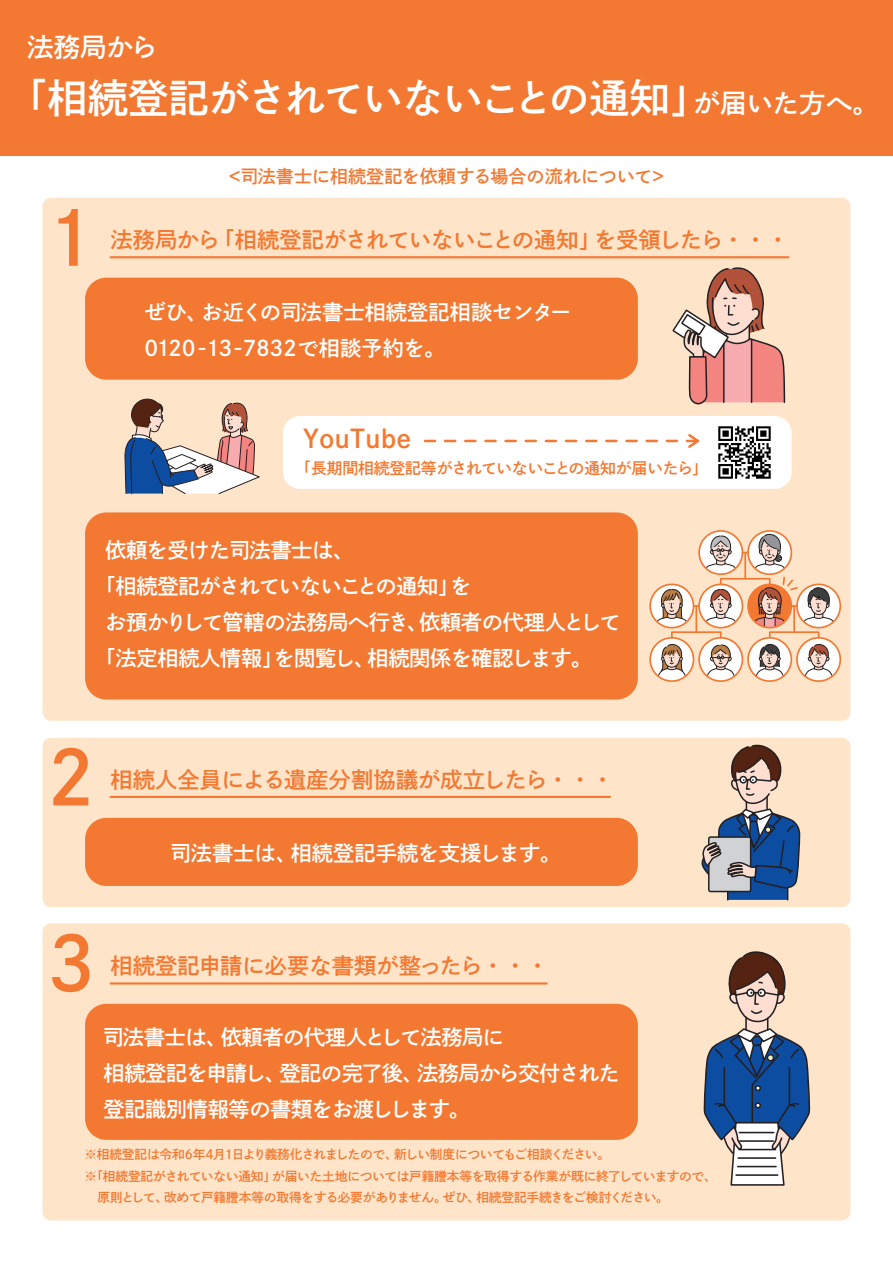
<style>
.page{position:relative;width:893px;height:1263px;background:#fff}
.page>*{position:absolute;margin:0;border:0;box-sizing:border-box;transform-origin:0 0}
.t1{font:74.4px "DNP Shuei Go Gin Std B";color:#f37932}
.t2{font:40.35px "DNP Shuei Go Gin Std B";letter-spacing:-.015em;color:#fff}
.t3{font:26.55px "DNP Shuei Go Gin Std B";letter-spacing:-.015em;color:#fff}
.t4{font:25.5px "DNP Shuei Go Gin Std B";color:#f37932}
.t5{font:22.35px "DNP Shuei Go Gin Std B";color:#f37932}
.t6{font:21.3px/36.2px "DNP Shuei Go Gin Std B";letter-spacing:-.02em;color:#fff}
.t7{font:21.3px/36.2px "DNP Shuei Go Gin Std B";color:#fff}
.t8{font:18px "DNP Shuei Go Gin Std B";color:#f37932}
.t9{font:15.9px "DNP Shuei Go Gin Std B";letter-spacing:-.015em;color:#f37932}
.t10{font:12.75px "DNP Shuei Go Gin Std B";letter-spacing:-.025em;color:#f37932}
.t11{font:12.75px "DNP Shuei Go Gin Std B";letter-spacing:-.065em;color:#f37932}
.s1{font-size:26.55px}
</style>
<div class="page">
<div style="left:43px;top:198px;width:807px;height:523px;background:#fee5ca;border-radius:9px"></div>
<div style="left:283px;top:416px;width:509px;height:73px;background:#fff;border-radius:17px"></div>
<div style="left:43px;top:738px;width:807px;height:169px;background:#fee5ca;border-radius:9px"></div>
<div style="left:43px;top:923px;width:807px;height:297px;background:#fee5ca;border-radius:9px"></div>
<div style="left:0;top:0;width:893px;height:155px;background:#f37932"></div>
<svg style="left:672px;top:267px;width:114px;height:138px"></svg>
<div style="left:85px;top:278px;width:553px;height:102px;background:#f37932;border-radius:21px"></div>
<div style="left:85px;top:1004px;width:553px;height:136px;background:#f37932;border-radius:21px"></div>
<div style="left:85px;top:512px;width:553px;height:187px;background:#f37932;border-radius:21px"></div>
<svg style="left:425px;top:434px;width:274px;height:14px"></svg>
<div style="left:85px;top:818px;width:553px;height:68px;background:#f37932;border-radius:21px"></div>
<hr style="left:111px;top:256px;width:677px;height:2px;background:#f37932">
<hr style="left:111px;top:796px;width:499px;height:2px;background:#f37932">
<hr style="left:111px;top:982px;width:436px;height:2px;background:#f37932">
<svg style="left:124px;top:398px;width:136px;height:96px"></svg>
<img style="left:718px;top:426px;width:53px;height:53px">
<svg style="left:748px;top:531px;width:43px;height:43px"></svg>
<div style="left:747px;top:530px;width:45px;height:45px;border:2px solid #f37932;border-radius:50%"></div>
<svg style="left:699px;top:531px;width:43px;height:43px"></svg>
<svg style="left:705px;top:535px;width:31px;height:39px"></svg>
<div style="left:698px;top:530px;width:45px;height:45px;border:2px solid #f37932;border-radius:50%"></div>
<svg style="left:797px;top:584px;width:43px;height:44px"></svg>
<div style="left:796px;top:583px;width:45px;height:45px;border:2px solid #f37932;border-radius:50%"></div>
<svg style="left:699px;top:584px;width:43px;height:44px"></svg>
<svg style="left:705px;top:588px;width:31px;height:40px"></svg>
<div style="left:698px;top:583px;width:45px;height:45px;border:2px solid #f37932;border-radius:50%"></div>
<svg style="left:650px;top:584px;width:43px;height:44px"></svg>
<svg style="left:656px;top:588px;width:31px;height:40px"></svg>
<div style="left:649px;top:583px;width:45px;height:45px;border:2px solid #f37932;border-radius:50%"></div>
<div style="left:748px;top:584px;width:43px;height:44px;background:#f37932;border-radius:50%"></div>
<div style="left:747px;top:583px;width:45px;height:45px;border:2px solid #f37932;border-radius:50%"></div>
<svg style="left:748px;top:638px;width:43px;height:43px"></svg>
<svg style="left:755px;top:643px;width:29px;height:38px"></svg>
<div style="left:747px;top:637px;width:45px;height:45px;border:2px solid #f37932;border-radius:50%"></div>
<svg style="left:797px;top:638px;width:43px;height:43px"></svg>
<svg style="left:804px;top:643px;width:29px;height:38px"></svg>
<div style="left:796px;top:637px;width:45px;height:45px;border:2px solid #f37932;border-radius:50%"></div>
<svg style="left:650px;top:638px;width:43px;height:43px"></svg>
<svg style="left:657px;top:643px;width:30px;height:38px"></svg>
<div style="left:649px;top:637px;width:45px;height:45px;border:2px solid #f37932;border-radius:50%"></div>
<svg style="left:699px;top:638px;width:43px;height:43px"></svg>
<svg style="left:706px;top:644px;width:30px;height:37px"></svg>
<div style="left:698px;top:637px;width:45px;height:45px;border:2px solid #f37932;border-radius:50%"></div>
<hr style="left:744px;top:553px;width:2px;height:26px;background:#f37932">
<div style="left:720px;top:578px;width:50px;height:7px;border:2px solid #f37932"></div>
<hr style="left:793px;top:606px;width:2px;height:26px;background:#f37932">
<div style="left:769px;top:631px;width:50px;height:8px;border:2px solid #f37932"></div>
<hr style="left:695px;top:606px;width:2px;height:26px;background:#f37932">
<div style="left:671px;top:631px;width:51px;height:8px;border:2px solid #f37932"></div>
<svg style="left:754px;top:533px;width:80px;height:95px"></svg>
<svg style="left:701px;top:744px;width:100px;height:157px"></svg>
<div style="left:765px;top:826px;width:6px;height:7px;border:1px solid #231f20;border-radius:50%"></div>
<svg style="left:704px;top:951px;width:106px;height:235px"></svg>
<div style="left:767px;top:1054px;width:7px;height:7px;border:1px solid #231f20;border-radius:50%"></div>
<p class="t3" style="left:27px;top:29px;width:132px">法務局から</p>
<h2 class="t2" style="left:7px;top:69px;width:873px">「相続登記がされていないことの通知」<span class="s1">が届いた方へ。</span></h2>
<h1 class="t1" style="left:47px;top:186px;width:50px">1</h1>
<p class="t8" style="left:226px;top:164px;width:443px">＜司法書士に相続登記を依頼する場合の流れについて＞</p>
<p class="t5" style="left:111px;top:224px;width:680px">法務局から「相続登記がされていないことの通知」を受領したら・・・</p>
<p class="t7" style="left:144px;top:294px;width:429px">ぜひ、お近くの司法書士相続登記相談センター<br>0120-13-7832で相談予約を。</p>
<p class="t4" style="left:303px;top:420px;width:109px">YouTube</p>
<p class="t9" style="left:295px;top:457px;width:414px">「長期間相続登記等がされていないことの通知が届いたら」</p>
<p class="t6" style="left:105px;top:531px;width:251px">依頼を受けた司法書士は、</p>
<p class="t6" style="left:95px;top:567px;width:378px">「相続登記がされていないことの通知」を</p>
<p class="t6" style="left:105px;top:604px;width:517px">お預かりして管轄の法務局へ行き、依頼者の代理人として</p>
<p class="t6" style="left:95px;top:640px;width:499px">「法定相続人情報」を閲覧し、相続関係を確認します。</p>
<h1 class="t1" style="left:47px;top:726px;width:50px">2</h1>
<p class="t5" style="left:111px;top:764px;width:505px">相続人全員による遺産分割協議が成立したら・・・</p>
<p class="t7" style="left:170px;top:835px;width:393px">司法書士は、相続登記手続を支援します。</p>
<h1 class="t1" style="left:47px;top:912px;width:50px">3</h1>
<p class="t5" style="left:111px;top:950px;width:440px">相続登記申請に必要な書類が整ったら・・・</p>
<p class="t6" style="left:102px;top:1018px;width:519px">司法書士は、依頼者の代理人として法務局に<br>相続登記を申請し、登記の完了後、法務局から交付された登記識別情報等の書類をお渡しします。</p>
<p class="t11" style="left:85px;top:1146px;width:527px">※相続登記は令和６年４月１日より義務化されましたので、新しい制度についてもご相談ください。</p>
<p class="t10" style="left:85px;top:1167px;width:634px">※「相続登記がされていない通知」が届いた土地については戸籍謄本等を取得する作業が既に終了していますので、</p>
<p class="t10" style="left:98px;top:1188px;width:573px">原則として、改めて戸籍謄本等の取得をする必要がありません。ぜひ、相続登記手続きをご検討ください。</p>
</div>
